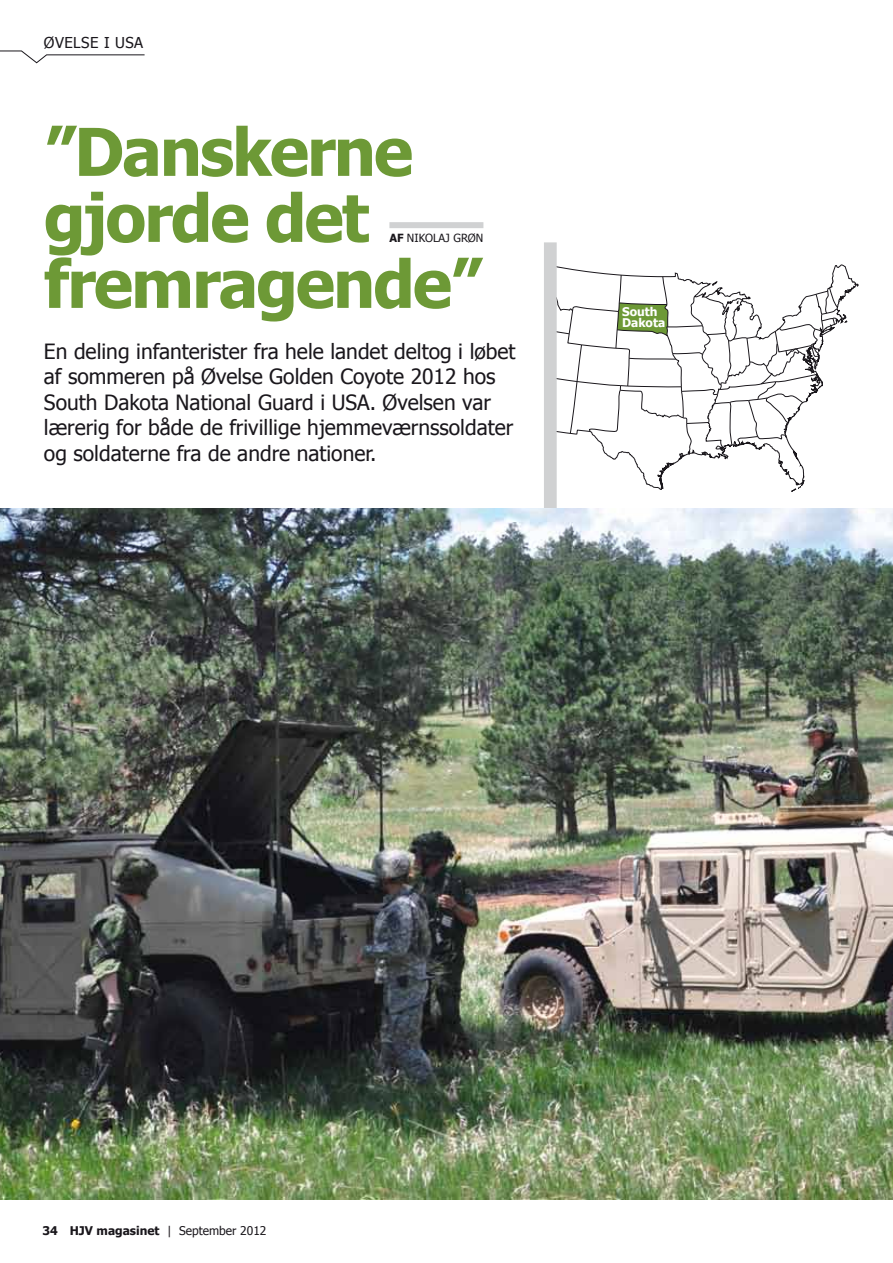
<style>
.page{position:relative;width:893px;height:1263px;background:#fff}
.page>*{position:absolute;margin:0;border:0;box-sizing:border-box;transform-origin:0 0}
.t1{font:700 66px/66px "Tahoma";letter-spacing:-.03em;color:#6d9936}
.t2{font:21px/25.5px "Tahoma";color:#1a171c}
.t3{font:15px "Tahoma";letter-spacing:.03em;color:#1a171c}
.t4{font:700 12px "Tahoma";color:#1a171c}
.t5{font:700 12px/10.5px "Tahoma";color:#fff}
.t6{font:11.25px "Tahoma";color:#1a171c}
.s1{font-weight:700}
.s2{font-weight:400}
</style>
<div class="page">
<svg style="left:0;top:50px;width:145px;height:14px"></svg>
<div style="left:389px;top:222px;width:94px;height:6px;background:#d0d1d2"></div>
<svg style="left:605px;top:264px;width:253px;height:228px"></svg>
<svg style="left:557px;top:265px;width:282px;height:189px"></svg>
<div style="left:544px;top:242px;width:13px;height:285px;background:#d0d1d2"></div>
<img style="left:0;top:509px;width:893px;height:690px">
<p class="t3" style="left:44px;top:33px;width:101px">Øve lse i USA</p>
<h1 class="t1" style="left:44px;top:117px;width:440px">”Danskerne gjorde det fremragende”</h1>
<p class="t2" style="left:44px;top:338px;width:473px">En deling infanterister fra hele landet deltog i løbet af sommeren på Øvelse Golden Coyote 2012 hos South Dakota National Guard i USA. Øvelsen var lærerig for både de frivillige hjemmeværnssoldater og soldaterne fra de andre nationer.</p>
<p class="t6" style="left:389px;top:231px;width:96px"><span class="s1">Af</span> Nikolaj Grøn</p>
<p class="t5" style="left:622px;top:306px;width:45px">South<br>Dakota</p>
<p class="t4" style="left:43px;top:1222px;width:225px">34 HJV magasinet <span class="s2">| September 2012</span></p>
</div>
